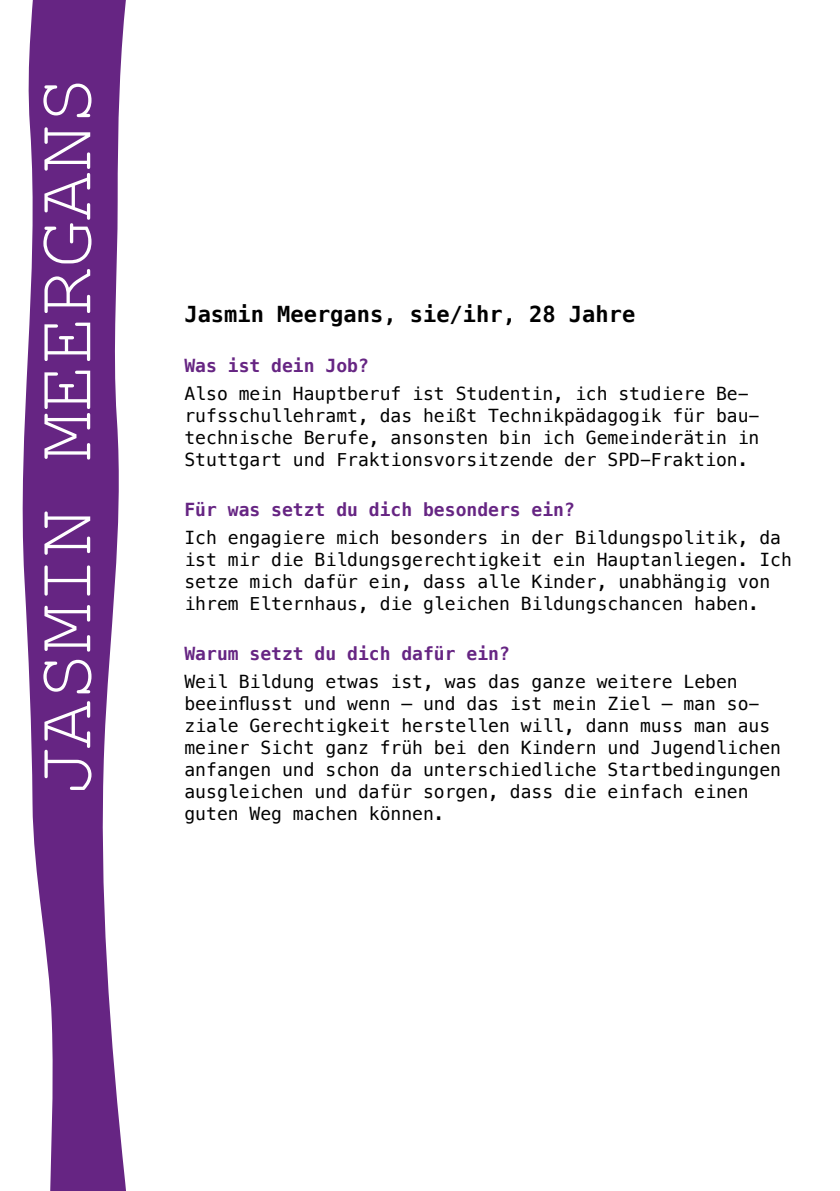
<style>
.page{position:relative;width:840px;height:1191px;background:#fff}
.page>*{position:absolute;margin:0;border:0;box-sizing:border-box;transform-origin:0 0}
.t1{font:80px "Courier New";color:#fff}
.t2{font:700 22px "Menlo";color:#000}
.t3{font:18px/22px "Menlo";color:#000}
.t4{font:700 18px "Menlo";color:#662583}
</style>
<div class="page">
<svg style="left:22px;top:0;width:104px;height:1191px;fill:#662583"></svg>
<h1 class="t1" style="left:16px;top:796px;width:721px;rotate:-90deg">JASMIN MEERGANS</h1>
<p class="t2" style="left:184px;top:304px;width:452px">Jasmin Meergans, sie/ihr, 28 Jahre</p>
<p class="t4" style="left:184px;top:357px;width:186px">Was ist dein Job?</p>
<p class="t3" style="left:184px;top:383px;width:576px">Also mein Hauptberuf ist Studentin, ich studiere Be&shy;rufsschullehramt, das heißt Technikpädagogik für bau&shy;technische Berufe, ansonsten bin ich Gemeinderätin in Stuttgart und Fraktionsvorsitzende der SPD-Fraktion.</p>
<p class="t4" style="left:184px;top:501px;width:392px">Für was setzt du dich besonders ein?</p>
<p class="t3" style="left:184px;top:527px;width:608px">Ich engagiere mich besonders in der Bildungspolitik, da ist mir die Bildungsgerechtigkeit ein Hauptanliegen. Ich setze mich dafür ein, dass alle Kinder, unabhängig von ihrem Elternhaus, die gleichen Bildungschancen haben.</p>
<p class="t4" style="left:184px;top:645px;width:327px">Warum setzt du dich dafür ein?</p>
<p class="t3" style="left:184px;top:671px;width:597px">Weil Bildung etwas ist, was das ganze weitere Leben beeinflusst und wenn ‒ und das ist mein Ziel ‒ man so&shy;ziale Gerechtigkeit herstellen will, dann muss man aus meiner Sicht ganz früh bei den Kindern und Jugendlichen anfangen und schon da unterschiedliche Startbedingungen ausgleichen und dafür sorgen, dass die einfach einen</p>
<p class="t3" style="left:184px;top:803px;width:262px">guten Weg machen können.</p>
</div>
